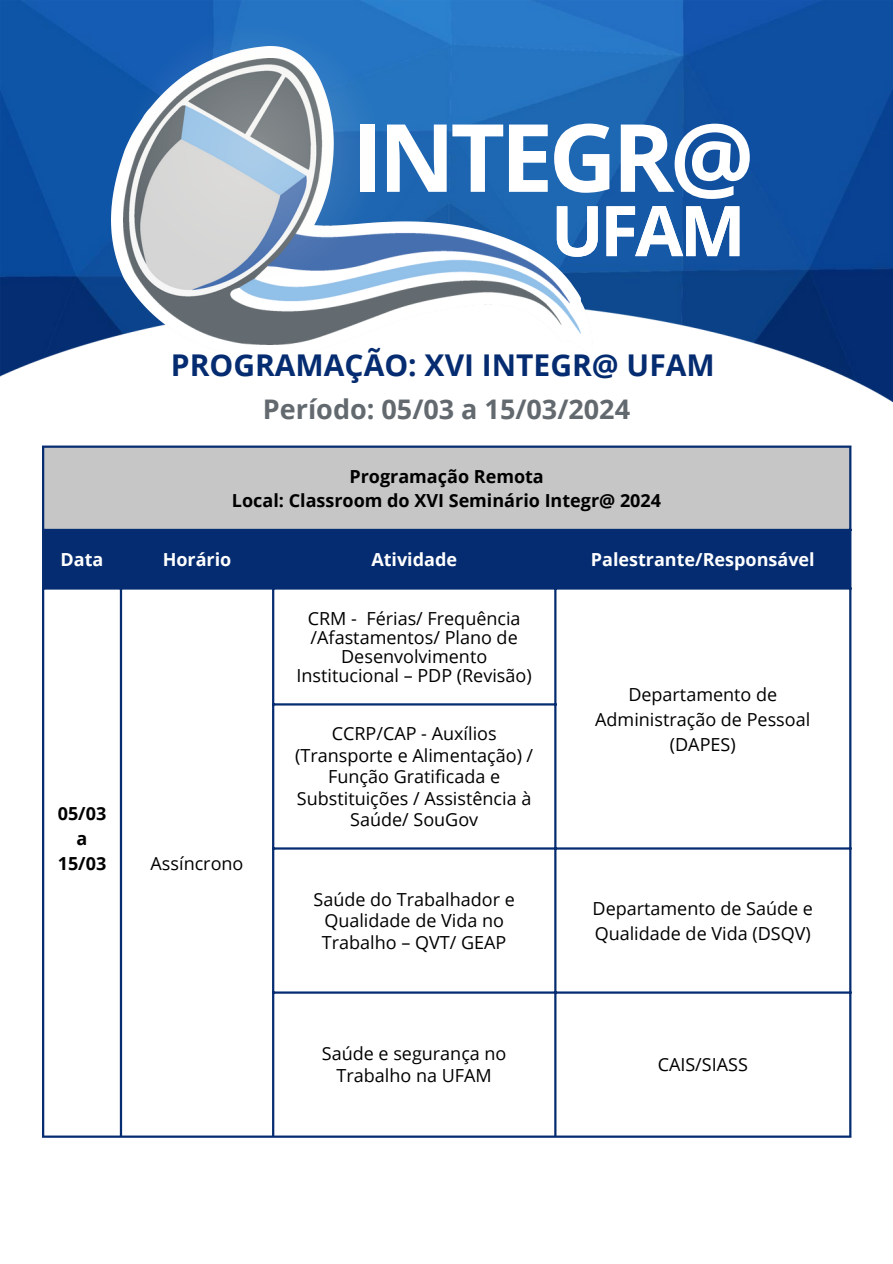
<style>
.page{position:relative;width:893px;height:1264px;background:#fff}
.page>*{position:absolute;margin:0;border:0;box-sizing:border-box;transform-origin:0 0}
.t1{font:700 94.2px "Open Sans";letter-spacing:-.05em;color:#fff}
.t2{font:700 69.75px "Open Sans";color:#fff}
.t3{font:700 30px "Open Sans";color:#052c70}
.t4{font:700 27px "Open Sans";color:#636a6f}
.t5{font:18px/21.3px "Open Sans";color:#000;text-align:center}
.t6{font:700 18px/24.8px "Open Sans";color:#000;text-align:center}
.t7{font:700 18px "Open Sans";color:#fff}
</style>
<div class="page">
<img style="left:0;top:0;width:892px;height:402px">
<img style="left:111px;top:46px;width:482px;height:311px">
<img style="left:124px;top:59px;width:456px;height:285px">
<svg style="left:106px;top:5px;width:294px;height:293px;background:#7599bf"></svg>
<div style="left:43px;top:446px;width:807px;height:84px;background:#c6c6c6"></div>
<div style="left:44px;top:531px;width:805px;height:56px;background:#052c70"></div>
<hr style="left:42px;top:448px;width:2px;height:687px;background:#052c70">
<hr style="left:120px;top:531px;width:2px;height:604px;background:#052c70">
<hr style="left:272px;top:531px;width:2px;height:604px;background:#052c70">
<hr style="left:554px;top:531px;width:2px;height:604px;background:#052c70">
<hr style="left:849px;top:448px;width:2px;height:687px;background:#052c70">
<hr style="left:42px;top:445px;width:809px;height:3px;background:#052c70">
<hr style="left:42px;top:529px;width:809px;height:2px;background:#052c70">
<hr style="left:42px;top:587px;width:809px;height:2px;background:#052c70">
<hr style="left:272px;top:703px;width:284px;height:2px;background:#052c70">
<hr style="left:272px;top:847px;width:579px;height:2px;background:#052c70">
<hr style="left:272px;top:991px;width:579px;height:2px;background:#052c70">
<hr style="left:42px;top:1135px;width:809px;height:2px;background:#052c70">
<h1 class="t1" style="left:352px;top:91px;width:404px">INTEGR@</h1>
<h2 class="t2" style="left:551px;top:182px;width:196px">UFAM</h2>
<p class="t3" style="left:171px;top:344px;width:545px">PROGRAMAÇÃO: XVI INTEGR@ UFAM</p>
<p class="t4" style="left:263px;top:390px;width:368px">Período: 05/03 a 15/03/2024</p>
<p class="t6" style="left:349px;top:463px;width:196px">Programação Remota</p>
<p class="t6" style="left:232px;top:488px;width:430px">Local: Classroom do XVI Seminário Integr@ 2024</p>
<p class="t7" style="left:61px;top:546px;width:44px">Data</p>
<p class="t7" style="left:163px;top:546px;width:70px">Horário</p>
<h1 class="t7" style="left:371px;top:546px;width:87px">Atividade</h1>
<p class="t7" style="left:590px;top:546px;width:225px">Palestrante/Responsável</p>
<p class="t6" style="left:58px;top:801px;width:50px">05/03 a</p>
<p class="t6" style="left:58px;top:850px;width:50px">15/03</p>
<p class="t5" style="left:151px;top:852px;width:94px">Assíncrono</p>
<p class="t5" style="left:308px;top:608px;width:214px;line-height:19.2px">CRM - Férias/ Frequência /Afastamentos/ Plano de<br>Desenvolvimento</p>
<p class="t5" style="left:296px;top:664px;width:237px">Institucional – PDP (Revisão)</p>
<p class="t5" style="left:295px;top:722px;width:240px">CCRP/CAP - Auxílios (Transporte e Alimentação) /<br>Função Gratificada e<br>Substituições / Assistência à<br>Saúde/ SouGov</p>
<p class="t5" style="left:595px;top:681px;width:216px;line-height:24.8px">Departamento de<br>Administração de Pessoal (DAPES)</p>
<p class="t5" style="left:313px;top:888px;width:203px">Saúde do Trabalhador e<br>Qualidade de Vida no<br>Trabalho – QVT/ GEAP</p>
<p class="t5" style="left:592px;top:895px;width:222px;line-height:24.8px;text-align:left">Departamento de Saúde e<br>Qualidade de Vida (DSQV)</p>
<p class="t5" style="left:322px;top:1042px;width:186px">Saúde e segurança no<br>Trabalho na UFAM</p>
<p class="t5" style="left:657px;top:1053px;width:92px">CAIS/SIASS</p>
</div>
